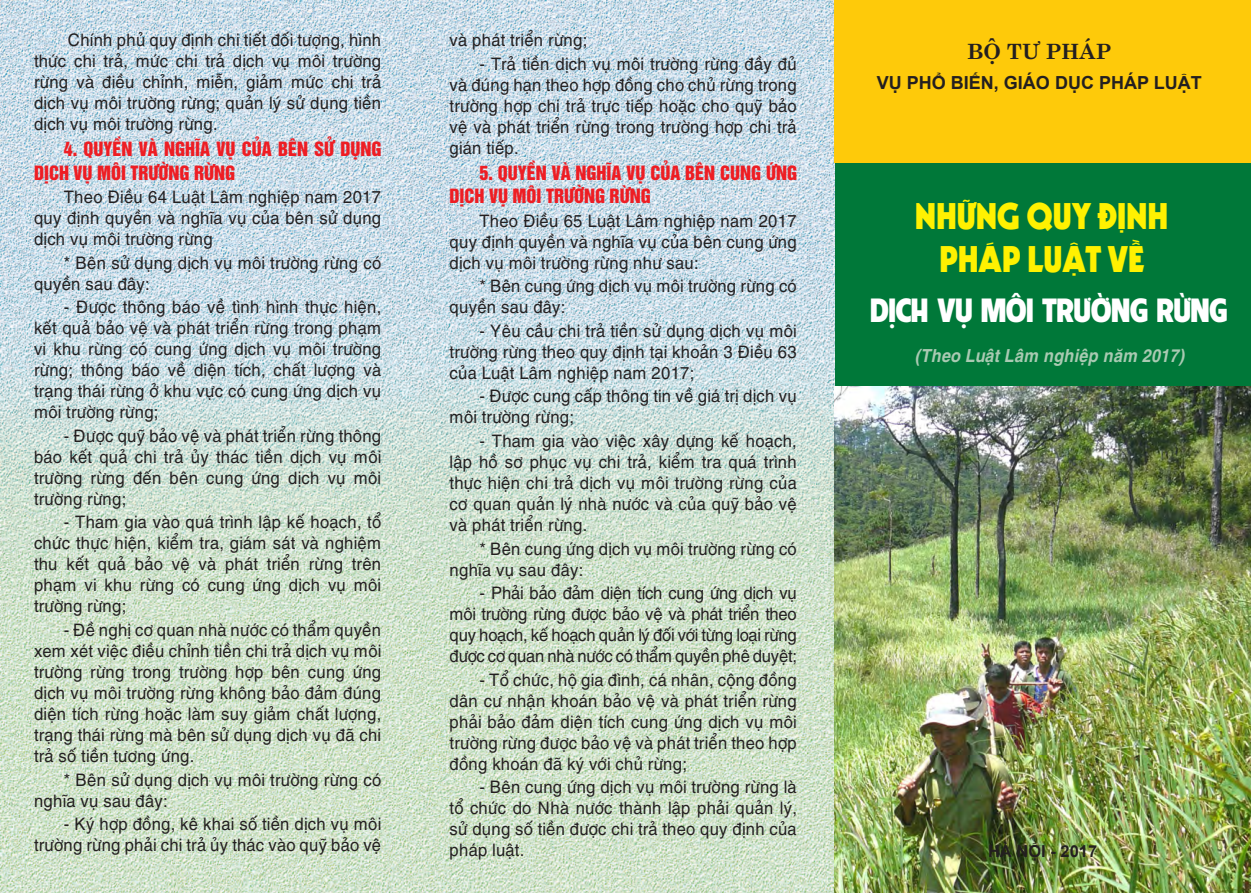
<style>
.page{position:relative;width:1251px;height:893px;background:#fff}
.page>*{position:absolute;margin:0;border:0;box-sizing:border-box;transform-origin:0 0}
.t1{font:36px/43.2px "UTM Kabel KT";letter-spacing:-.005em;color:#fff101;text-align:center;scale:.92 1}
.t2{font:30px "UTM American Sans";color:#fff;scale:.96 1}
.t3{font:700 21px "UTM Centur";color:#231f20}
.Normal__Web{font:18px/23.4px "UTM Helvet Ins";color:#ee1d23}
.t4{font:italic 700 18px "UTM Helve";letter-spacing:-.005em;color:#a9cab2;scale:.9 1}
.t5{font:700 18px "Arial";color:#231f20}
.Normal__Web-2{font:17.25px/21px "UTM Helve";letter-spacing:-.01em;color:#231f20;text-align:justify;scale:.96 1}
.t6{font:700 16.5px "Arial";color:#231f20}
</style>
<div class="page">
<img style="left:0;top:0;width:835px;height:893px">
<div style="left:835px;top:163px;width:415px;height:271px;background:#007839"></div>
<img style="left:833px;top:387px;width:417px;height:506px">
<div style="left:833px;top:0;width:417px;height:163px;background:#feca0a"></div>
<p class="Normal__Web-2" style="left:34px;top:28px;width:363px;text-indent:34px">Chính phủ quy định chi tiết đối tượng, hình thức chi trả, mức chi trả dịch vụ môi trường rừng và điều chỉnh, miễn, giảm mức chi trả dịch vụ môi trường rừng; quản lý sử dụng tiền dịch vụ môi trường rừng.</p>
<p class="Normal__Web" style="left:34px;top:136px;width:349px;text-indent:30px">4. QUYỀN VÀ NGHĨA VỤ CỦA BÊN SỬ DỤNG<br>DỊCH VỤ MÔI TRƯỜNG RỪNG</p>
<p class="Normal__Web-2" style="left:34px;top:185px;width:363px;text-indent:30px">Theo Điều 64 Luật Lâm nghiệp nam 2017 quy định quyền và nghĩa vụ của bên sử dụng dịch vụ môi trường rừng</p>
<p class="Normal__Web-2" style="left:34px;top:250px;width:363px;text-indent:30px">* Bên sử dụng dịch vụ môi trường rừng có quyền sau đây:</p>
<p class="Normal__Web-2" style="left:34px;top:295px;width:363px;text-indent:30px">- Được thông báo về tình hình thực hiện, kết quả bảo vệ và phát triển rừng trong phạm vi khu rừng có cung ứng dịch vụ môi trường rừng; thông báo về diện tích, chất lượng và trạng thái rừng ở khu vực có cung ứng dịch vụ môi trường rừng;</p>
<p class="Normal__Web-2" style="left:34px;top:423px;width:363px;text-indent:30px">- Được quỹ bảo vệ và phát triển rừng thông báo kết quả chi trả ủy thác tiền dịch vụ môi trường rừng đến bên cung ứng dịch vụ môi trường rừng;</p>
<p class="Normal__Web-2" style="left:34px;top:510px;width:363px;text-indent:30px">- Tham gia vào quá trình lập kế hoạch, tổ chức thực hiện, kiểm tra, giám sát và nghiệm thu kết quả bảo vệ và phát triển rừng trên phạm vi khu rừng có cung ứng dịch vụ môi trường rừng;</p>
<p class="Normal__Web-2" style="left:34px;top:617px;width:363px;text-indent:30px">- Đề nghị cơ quan nhà nước có thẩm quyền xem xét việc điều chỉnh tiền chi trả dịch vụ môi trường rừng trong trường hợp bên cung ứng dịch vụ môi trường rừng không bảo đảm đúng diện tích rừng hoặc làm suy giảm chất lượng, trạng thái rừng mà bên sử dụng dịch vụ đã chi trả số tiền tương ứng.</p>
<p class="Normal__Web-2" style="left:34px;top:767px;width:363px;text-indent:30px">* Bên sử dụng dịch vụ môi trường rừng có nghĩa vụ sau đây:</p>
<p class="Normal__Web-2" style="left:34px;top:812px;width:363px;text-align:right">- Ký hợp đồng, kê khai số tiền dịch vụ môi trường rừng phải chi trả ủy thác vào quỹ bảo vệ</p>
<p class="Normal__Web-2" style="left:449px;top:28px;width:145px">và phát triển rừng;</p>
<p class="Normal__Web-2" style="left:449px;top:51px;width:363px;text-indent:30px">- Trả tiền dịch vụ môi trường rừng đầy đủ và đúng hạn theo hợp đồng cho chủ rừng trong trường hợp chi trả trực tiếp hoặc cho quỹ bảo vệ và phát triển rừng trong trường hợp chi trả gián tiếp.</p>
<p class="Normal__Web" style="left:449px;top:160px;width:349px;text-indent:30px">5. QUYỀN VÀ NGHĨA VỤ CỦA BÊN CUNG ỨNG<br>DỊCH VỤ MÔI TRƯỜNG RỪNG</p>
<p class="Normal__Web-2" style="left:449px;top:208px;width:363px;text-indent:30px">Theo Điều 65 Luật Lâm nghiệp nam 2017 quy định quyền và nghĩa vụ của bên cung ứng dịch vụ môi trường rừng như sau:</p>
<p class="Normal__Web-2" style="left:449px;top:274px;width:363px;text-indent:30px">* Bên cung ứng dịch vụ môi trường rừng có quyền sau đây:</p>
<p class="Normal__Web-2" style="left:449px;top:318px;width:363px;text-indent:30px">- Yêu cầu chi trả tiền sử dụng dịch vụ môi trường rừng theo quy định tại khoản 3 Điều 63 của Luật Lâm nghiệp nam 2017;</p>
<p class="Normal__Web-2" style="left:449px;top:384px;width:363px;text-indent:30px">- Được cung cấp thông tin về giá trị dịch vụ môi trường rừng;</p>
<p class="Normal__Web-2" style="left:449px;top:429px;width:363px;text-indent:30px">- Tham gia vào việc xây dựng kế hoạch, lập hồ sơ phục vụ chi trả, kiểm tra quá trình thực hiện chi trả dịch vụ môi trường rừng của cơ quan quản lý nhà nước và của quỹ bảo vệ và phát triển rừng.</p>
<p class="Normal__Web-2" style="left:449px;top:536px;width:363px;text-indent:30px">* Bên cung ứng dịch vụ môi trường rừng có nghĩa vụ sau đây:</p>
<p class="Normal__Web-2" style="left:449px;top:581px;width:363px;text-indent:30px">- Phải bảo đảm diện tích cung ứng dịch vụ môi trường rừng được bảo vệ và phát triển theo quy hoạch, kế hoạch quản lý đối với từng loại rừng được cơ quan nhà nước có thẩm quyền phê duyệt;</p>
<p class="Normal__Web-2" style="left:449px;top:667px;width:363px;text-indent:30px">- Tổ chức, hộ gia đình, cá nhân, cộng đồng dân cư nhận khoán bảo vệ và phát triển rừng phải bảo đảm diện tích cung ứng dịch vụ môi trường rừng được bảo vệ và phát triển theo hợp đồng khoán đã ký với chủ rừng;</p>
<p class="Normal__Web-2" style="left:449px;top:775px;width:363px;text-indent:30px">- Bên cung ứng dịch vụ môi trường rừng là tổ chức do Nhà nước thành lập phải quản lý, sử dụng số tiền được chi trả theo quy định của pháp luật.</p>
<p class="t3" style="left:966px;top:33px;width:146px">BỘ TƯ PHÁP</p>
<p class="t5" style="left:876px;top:71px;width:326px">VỤ PHỔ BIẾN, GIÁO DỤC PHÁP LUẬT</p>
<p class="t1" style="left:914px;top:194px;width:277px">NHỮNG QUY ĐỊNH<br>PHÁP LUẬT VỀ</p>
<p class="t2" style="left:871px;top:286px;width:373px">DỊCH VỤ MÔI TRƯỜNG RỪNG</p>
<p class="t4" style="left:914px;top:341px;width:301px">(Theo Luật Lâm nghiệp năm 2017)</p>
<p class="t6" style="left:987px;top:841px;width:111px">HÀ NỘI - 2017</p>
</div>
